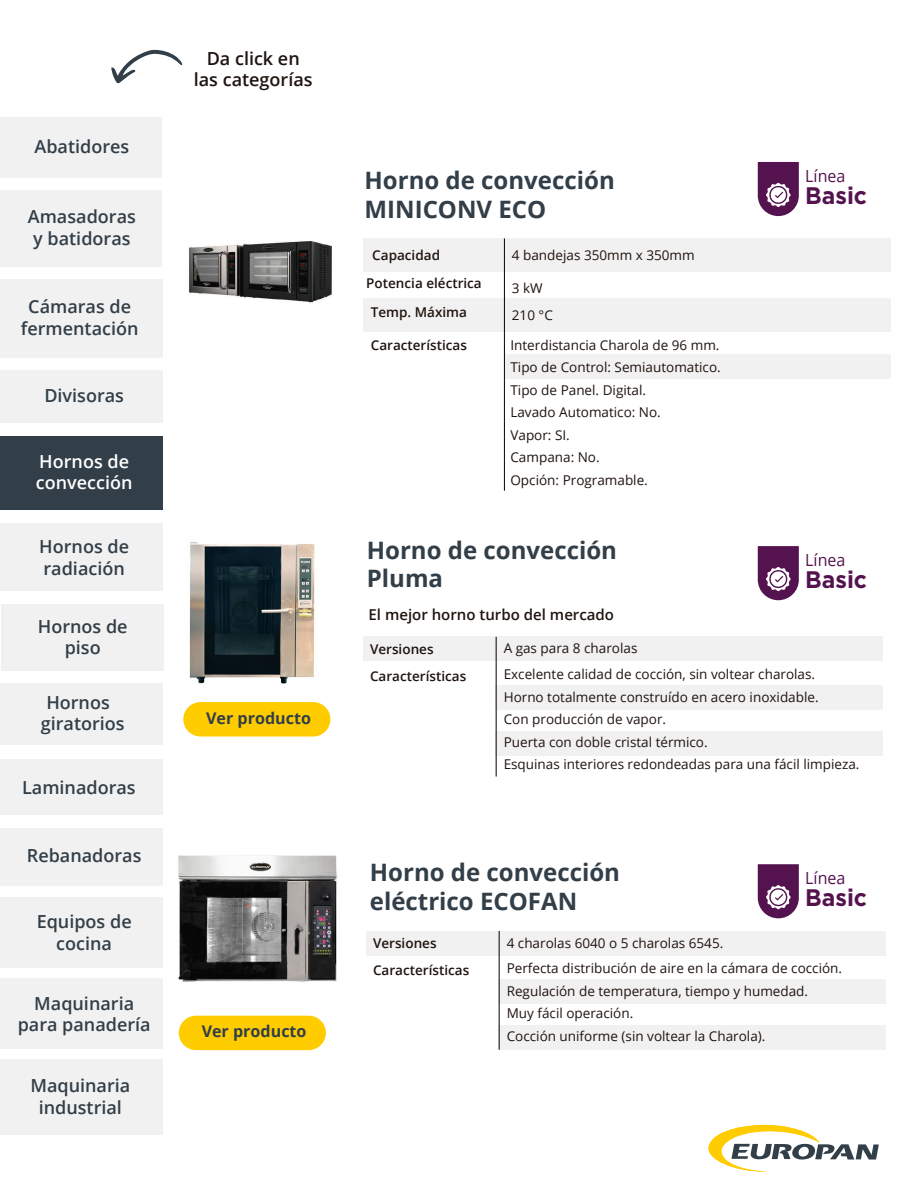
<style>
.page{position:relative;width:915px;height:1191px;background:#fff}
.page>*{position:absolute;margin:0;border:0;box-sizing:border-box;transform-origin:0 0}
.t1{font:700 24px/28.8px "Open Sans";color:#323e48}
.t2{font:700 23.85px "Gotham";color:#54134e;scale:.96 1}
.t3{font:600 18px/21.6px "Open Sans";color:#323e48;text-align:center}
.t4{font:600 18px/21px "Open Sans";color:#1f140f;text-align:center}
.t5{font:600 18px/21.6px "Open Sans";color:#fff}
.t6{font:16.65px "Open Sans";color:#54134e;scale:.96 1}
.t7{font:700 16.05px "Open Sans";color:#323e48}
.t8{font:600 15px "Open Sans";color:#1f140f}
.t9{font:13.5px/22.5px "Open Sans";color:#1f140f}
.t10{font:600 13.5px/29px "Open Sans";color:#1f140f}
</style>
<div class="page">
<div style="left:1px;top:1059px;width:162px;height:75px;background:#f1f1f1"></div>
<div style="left:1px;top:190px;width:161px;height:77px;background:#f1f1f1"></div>
<div style="left:1px;top:117px;width:161px;height:60px;background:#f1f1f1"></div>
<div style="left:0;top:279px;width:162px;height:78px;background:#f1f1f1"></div>
<div style="left:0;top:371px;width:162px;height:52px;background:#f1f1f1"></div>
<div style="left:0;top:436px;width:162px;height:74px;background:#323e48"></div>
<div style="left:0;top:524px;width:162px;height:67px;background:#f1f1f1"></div>
<div style="left:2px;top:604px;width:162px;height:66px;background:#f1f1f1"></div>
<div style="left:1px;top:683px;width:162px;height:62px;background:#f1f1f1"></div>
<div style="left:0;top:759px;width:162px;height:56px;background:#f1f1f1"></div>
<div style="left:0;top:828px;width:162px;height:57px;background:#f1f1f1"></div>
<div style="left:0;top:897px;width:162px;height:70px;background:#f1f1f1"></div>
<div style="left:0;top:978px;width:162px;height:70px;background:#f1f1f1"></div>
<svg style="left:111px;top:50px;width:71px;height:34px"></svg>
<svg style="left:757px;top:162px;width:41px;height:54px"></svg>
<svg style="left:757px;top:546px;width:41px;height:54px"></svg>
<svg style="left:757px;top:864px;width:41px;height:54px"></svg>
<svg style="left:708px;top:1124px;width:170px;height:48px"></svg>
<div style="left:363px;top:637px;width:519px;height:24px;background:#f1f1f1"></div>
<div style="left:495px;top:685px;width:387px;height:24px;background:#f1f1f1"></div>
<div style="left:495px;top:731px;width:387px;height:24px;background:#f1f1f1"></div>
<hr style="left:495px;top:637px;width:1px;height:139px;background:#000">
<img style="left:189px;top:542px;width:126px;height:142px">
<div style="left:366px;top:931px;width:519px;height:24px;background:#f1f1f1"></div>
<div style="left:498px;top:979px;width:387px;height:24px;background:#f1f1f1"></div>
<div style="left:498px;top:1025px;width:387px;height:24px;background:#f1f1f1"></div>
<hr style="left:498px;top:931px;width:1px;height:118px;background:#000">
<img style="left:178px;top:855px;width:160px;height:128px">
<div style="left:363px;top:238px;width:527px;height:34px;background:#f1f1f1"></div>
<div style="left:363px;top:298px;width:527px;height:34px;background:#f1f1f1"></div>
<div style="left:505px;top:355px;width:384px;height:24px;background:#f1f1f1"></div>
<hr style="left:504px;top:238px;width:1px;height:252px;background:#000">
<img style="left:189px;top:241px;width:143px;height:62px">
<div style="left:183px;top:702px;width:147px;height:34px;background:#fc0;border-radius:17px"></div>
<div style="left:179px;top:1015px;width:147px;height:35px;background:#fc0;border-radius:17px"></div>
<h3 class="t3" style="left:34px;top:135px;width:96px">Abatidores</h3>
<h3 class="t3" style="left:28px;top:205px;width:109px;text-align:left">Amasadoras y batidoras</h3>
<h3 class="t3" style="left:21px;top:295px;width:119px">Cámaras de fermentación</h3>
<h3 class="t3" style="left:44px;top:384px;width:81px">Divisoras</h3>
<h3 class="t5" style="left:36px;top:450px;width:98px">Hornos de convección</h3>
<h3 class="t3" style="left:39px;top:535px;width:91px;text-align:left">Hornos de radiación</h3>
<h3 class="t3" style="left:38px;top:615px;width:91px">Hornos de piso</h3>
<h3 class="t3" style="left:41px;top:691px;width:85px">Hornos giratorios</h3>
<h3 class="t3" style="left:22px;top:776px;width:115px">Laminadoras</h3>
<h3 class="t3" style="left:27px;top:844px;width:116px">Rebanadoras</h3>
<h3 class="t3" style="left:37px;top:910px;width:96px">Equipos de cocina</h3>
<h3 class="t3" style="left:18px;top:991px;width:134px">Maquinaria para panadería</h3>
<h3 class="t3" style="left:30px;top:1074px;width:101px">Maquinaria industrial</h3>
<h3 class="t4" style="left:194px;top:47px;width:120px">Da click en las categorías</h3>
<p class="t7" style="left:206px;top:706px;width:106px">Ver producto</p>
<p class="t7" style="left:201px;top:1020px;width:106px">Ver producto</p>
<h1 class="t1" style="left:364px;top:165px;width:252px">Horno de convección<br>MINICONV ECO</h1>
<p class="t10" style="left:372px;top:240px;width:69px">Capacidad</p>
<p class="t9" style="left:511px;top:243px;width:184px">4 bandejas 350mm x 350mm</p>
<p class="t9" style="left:511px;top:274px;width:42px;line-height:27px">3 kW<br>210 °C</p>
<p class="t10" style="left:370px;top:269px;width:112px;text-indent:-4px">Potencia eléctrica<br>Temp. Máxima</p>
<p class="t10" style="left:370px;top:331px;width:98px">Características</p>
<p class="t9" style="left:510px;top:333px;width:212px">Interdistancia Charola de 96 mm.<br>Tipo de Control: Semiautomatico.<br>Tipo de Panel. Digital.<br>Lavado Automatico: No.<br>Vapor: SI.<br>Campana: No.<br>Opción: Programable.</p>
<p class="t6" style="left:805px;top:165px;width:43px">Línea</p>
<h2 class="t2" style="left:805px;top:179px;width:66px">Basic</h2>
<h1 class="t1" style="left:367px;top:535px;width:252px">Horno de convección<br>Pluma</h1>
<p class="t8" style="left:368px;top:604px;width:247px">El mejor horno turbo del mercado</p>
<p class="t10" style="left:370px;top:634px;width:65px">Versiones</p>
<p class="t9" style="left:503px;top:637px;width:135px">A gas para 8 charolas</p>
<p class="t10" style="left:370px;top:661px;width:98px">Características</p>
<p class="t9" style="left:503px;top:662px;width:357px">Excelente calidad de cocción, sin voltear charolas.<br>Horno totalmente construído en acero inoxidable.<br>Con producción de vapor.<br>Puerta con doble cristal térmico.<br>Esquinas interiores redondeadas para una fácil limpieza.</p>
<p class="t6" style="left:805px;top:549px;width:43px">Línea</p>
<h2 class="t2" style="left:805px;top:563px;width:66px">Basic</h2>
<h1 class="t1" style="left:370px;top:857px;width:252px">Horno de convección eléctrico ECOFAN</h1>
<p class="t10" style="left:373px;top:928px;width:65px">Versiones</p>
<p class="t9" style="left:506px;top:931px;width:218px">4 charolas 6040 o 5 charolas 6545.</p>
<p class="t10" style="left:373px;top:955px;width:98px">Características</p>
<p class="t9" style="left:506px;top:956px;width:337px">Perfecta distribución de aire en la cámara de cocción.<br>Regulación de temperatura, tiempo y humedad.<br>Muy fácil operación.<br>Cocción uniforme (sin voltear la Charola).</p>
<p class="t6" style="left:805px;top:867px;width:43px">Línea</p>
<h2 class="t2" style="left:805px;top:881px;width:66px">Basic</h2>
</div>
